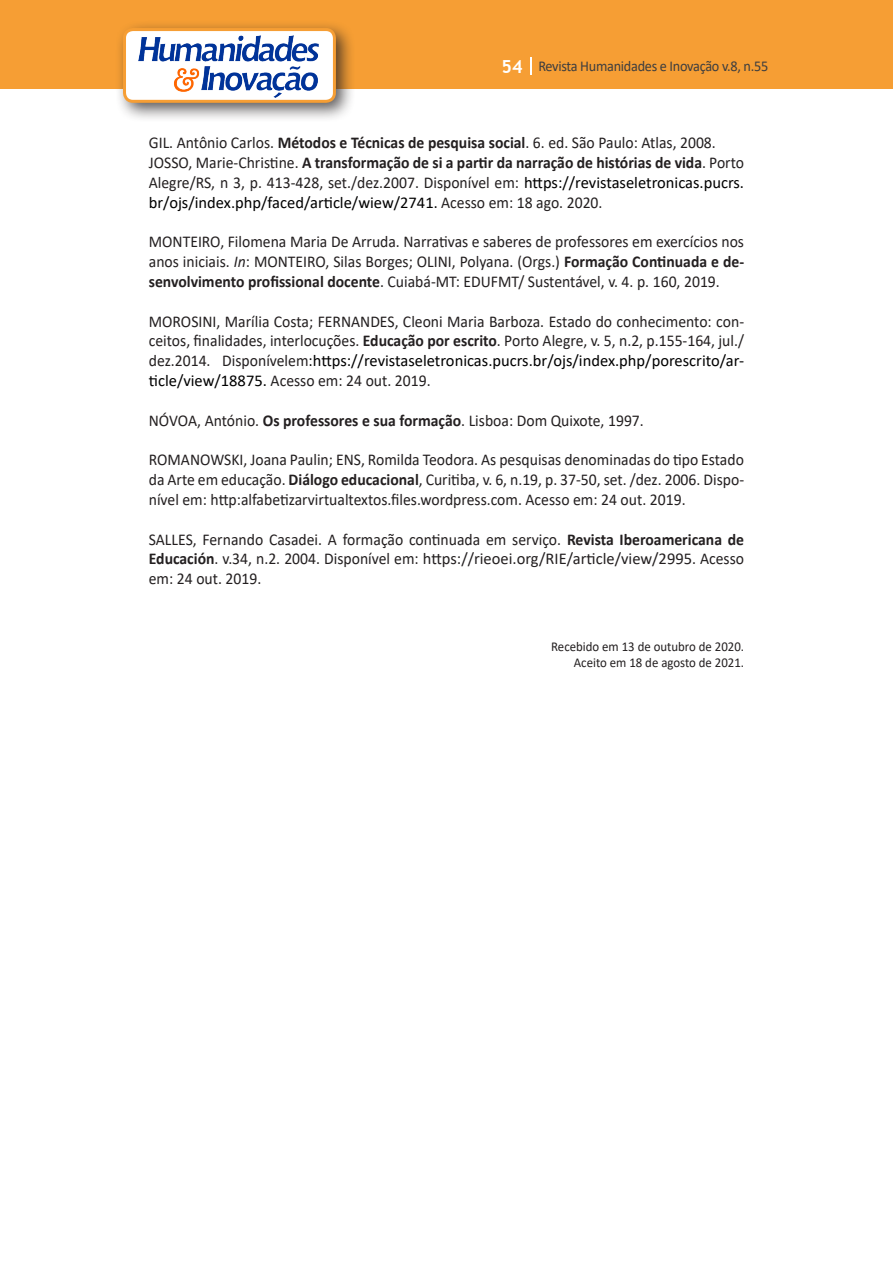
<style>
.page{position:relative;width:893px;height:1263px;background:#fff}
.page>*{position:absolute;margin:0;border:0;box-sizing:border-box;transform-origin:0 0}
.Texto{font:16.5px/19.8px "Calibri";color:#231f20;text-align:justify;scale:.95 1}
.t1{font:15px "Calibri";letter-spacing:-.02em;color:#3e3e3f;scale:.95 1}
.Texto-2{font:13.5px "Calibri";color:#231f20;scale:.95 1}
.s1{font-family:"Trebuchet MS";font-weight:700;font-size:18px;color:#fff}
.s2{font-weight:700}
.s3{color:#000}
.s4{font-style:italic}
</style>
<div class="page">
<div style="left:0;top:0;width:893px;height:88px;background:#f69e34"></div>
<svg style="left:530px;top:57px;width:2px;height:18px"></svg>
<div style="left:115px;top:20px;width:241px;height:103px;background:#231f20;opacity:.75"></div>
<div style="left:125px;top:30px;width:209px;height:71px;background:#fff;border-radius:9px"></div>
<img style="left:138px;top:35px;width:181px;height:62px">
<div style="left:123px;top:28px;width:213px;height:75px;border:3px solid #f69e34;border-radius:9px"></div>
<p class="t1" style="left:501px;top:56px;width:282px"><span class="s1">54</span> Revista Humanidades e Inovação v.8, n.55</p>
<p class="Texto" style="left:149px;top:133px;width:598px">GIL. Antônio Carlos. <span class="s2">Métodos e Técnicas de pesquisa social</span>. 6. ed. São Paulo: Atlas, 2008.</p>
<p class="Texto" style="left:149px;top:152px;width:628px">JOSSO, Marie-Christine. <span class="s2">A transformação de si a partir da narração de histórias de vida</span>. Porto Alegre/RS, n 3, p. 413-428, set./dez.2007. Disponível em: <span class="s3">https://revistaseletronicas.pucrs. br/ojs/index.php/faced/article/wiew/2741.</span> Acesso em: 18 ago. 2020.</p>
<p class="Texto" style="left:149px;top:232px;width:628px">MONTEIRO, Filomena Maria De Arruda. Narrativas e saberes de professores em exercícios nos anos iniciais. <span class="s4">In</span>: MONTEIRO, Silas Borges; OLINI, Polyana. (Orgs.) <span class="s2">Formação Continuada e de&shy;senvolvimento profissional docente</span>. Cuiabá-MT: EDUFMT/ Sustentável, v. 4. p. 160, 2019.</p>
<p class="Texto" style="left:149px;top:311px;width:628px">MOROSINI, Marília Costa; FERNANDES, Cleoni Maria Barboza. Estado do conhecimento: con&shy;ceitos, finalidades, interlocuções. <span class="s2">Educação por escrito</span>. Porto Alegre, v. 5, n.2, p.155-164, jul./ dez.2014. Disponívelem<span class="s3">:https://revistaseletronicas.pucrs.br/ojs/index.php/porescrito/ar&shy;ticle/view/18875.</span> Acesso em: 24 out. 2019.</p>
<p class="Texto" style="left:149px;top:410px;width:523px">NÓVOA, António. <span class="s2">Os professores e sua formação</span>. Lisboa: Dom Quixote, 1997.</p>
<p class="Texto" style="left:149px;top:449px;width:628px">ROMANOWSKI, Joana Paulin; ENS, Romilda Teodora. As pesquisas denominadas do tipo Estado da Arte em educação. <span class="s2">Diálogo educacional</span>, Curitiba, v. 6, n.19, p. 37-50, set. /dez. 2006. Dispo&shy;nível em: http:alfabetizarvirtualtextos.files.wordpress.com. Acesso em: 24 out. 2019.</p>
<p class="Texto" style="left:149px;top:529px;width:628px">SALLES, Fernando Casadei. A formação continuada em serviço. <span class="s2">Revista Iberoamericana de Educación</span>. v.34, n.2. 2004. Disponível em: https://rieoei.org/RIE/article/view/2995. Acesso em: 24 out. 2019.</p>
<p class="Texto-2" style="left:551px;top:637px;width:205px">Recebido em 13 de outubro de 2020.</p>
<p class="Texto-2" style="left:574px;top:653px;width:181px">Aceito em 18 de agosto de 2021.</p>
</div>
